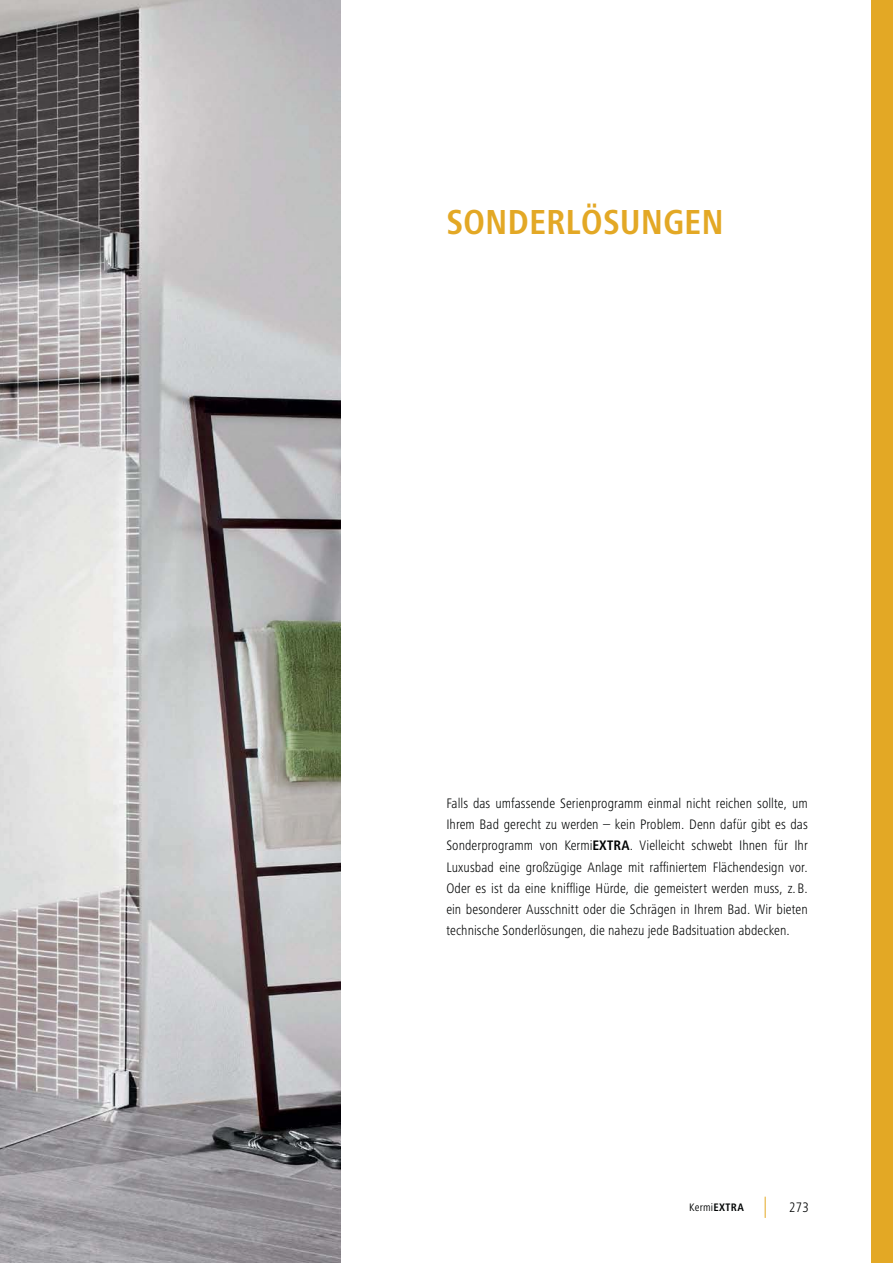
<style>
.page{position:relative;width:893px;height:1263px;background:#fff}
.page>*{position:absolute;margin:0;border:0;box-sizing:border-box;transform-origin:0 0}
.t1{font:700 condensed 36px "Frutiger Next LTW1 G";color:#e3a825}
.t2{font:300 condensed 14.25px/21.3px "Frutiger Next LTW1 G";letter-spacing:.005em;color:#000303;text-align:justify}
.t3{font:condensed 11.25px "Frutiger Next LTW1 G";letter-spacing:.015em;color:#000303}
.s1{font-weight:700}
</style>
<div class="page">
<img style="left:0;top:0;width:340px;height:1263px">
<svg style="left:765px;top:1197px;width:1px;height:21px"></svg>
<div style="left:871px;top:0;width:22px;height:1263px;background:#e3a825"></div>
<h1 class="t1" style="left:446px;top:201px;width:279px">SONDERLÖSUNGEN</h1>
<p class="t2" style="left:446px;top:792px;width:363px">Falls das umfassende Serienprogramm einmal nicht reichen sollte, um Ihrem Bad gerecht zu werden – kein Problem. Denn dafür gibt es das Sonderprogramm von Kermi<span class="s1">EXTRA</span>. Vielleicht schwebt Ihnen für Ihr Luxusbad eine großzügige Anlage mit raffiniertem Flächendesign vor.<br>Oder es ist da eine knifflige Hürde, die gemeistert werden muss, z. B. ein besonderer Ausschnitt oder die Schrägen in Ihrem Bad. Wir bieten technische Sonderlösungen, die nahezu jede Badsituation abdecken.</p>
<p class="t3" style="left:689px;top:1201px;width:56px">Kermi<span class="s1">EXTRA</span></p>
<p class="t2" style="left:789px;top:1197px;width:21px">273</p>
</div>
